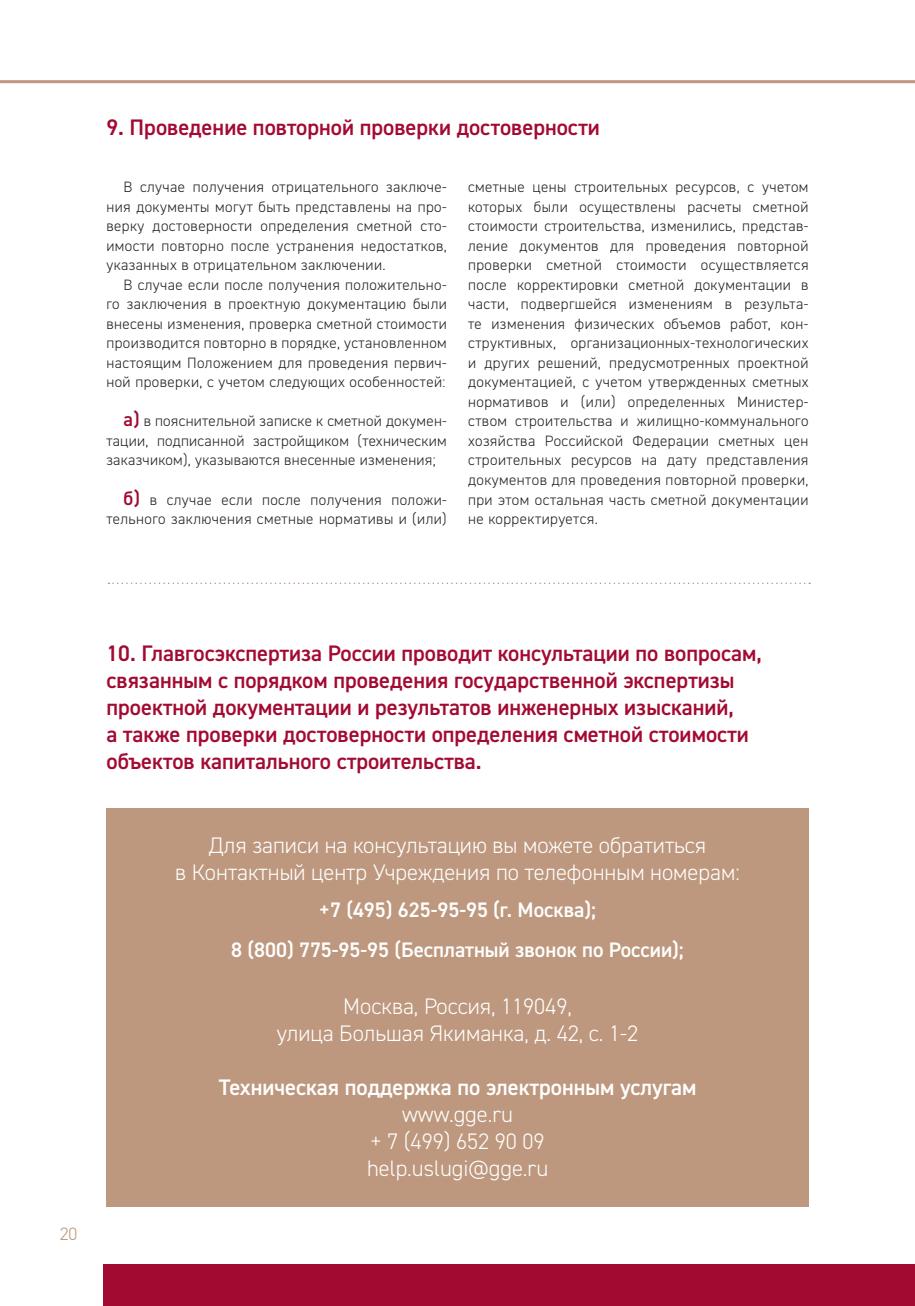
<style>
.page{position:relative;width:915px;height:1306px;background:#fff}
.page>*{position:absolute;margin:0;border:0;box-sizing:border-box;transform-origin:0 0}
.t1{font:600 22.5px/27px "DIN2014";color:#a30a32}
.t2{font:300 22.5px/27px "DIN2014";color:#fff;text-align:center}
.t3{font:600 22.5px "DIN2014";color:#fff}
.t4{font:600 21px/40px "DIN2014";color:#fff;text-align:center}
.t5{font:300 18px "DIN2014";color:#bd987e}
.t6{font:300 15px/19.5px "DIN2014";letter-spacing:.03em;color:#231f20;text-align:justify}
.s1{font-weight:600;font-size:19.5px;color:#a30a32}
</style>
<div class="page">
<div style="left:103px;top:1263px;width:811px;height:42px;background:#a30a32"></div>
<hr style="left:0;top:80px;width:914px;height:3px;background:#bd987e">
<div style="left:106px;top:808px;width:702px;height:398px;background:#bd987e"></div>
<svg style="left:108px;top:582px;width:701px;height:2px"></svg>
<h1 class="t1" style="left:106px;top:113px;width:494px">9. Проведение повторной проверки достоверности</h1>
<p class="t6" style="left:106px;top:177px;width:342px;text-indent:17px">В случае получения отрицательного заключе&shy;ния документы могут быть представлены на про&shy;верку достоверности определения сметной сто&shy;имости повторно после устранения недостатков, указанных в отрицательном заключении.</p>
<p class="t6" style="left:106px;top:275px;width:342px;text-indent:17px">В случае если после получения положительно&shy;го заключения в проектную документацию были внесены изменения, проверка сметной стоимости производится повторно в порядке, установленном настоящим Положением для проведения первич&shy;ной проверки, с учетом следующих особенностей:</p>
<p class="t6" style="left:106px;top:411px;width:342px;text-indent:17px"><span class="s1">а)</span> в пояснительной записке к сметной докумен&shy;тации, подписанной застройщиком (техническим заказчиком), указываются внесенные изменения;</p>
<p class="t6" style="left:106px;top:489px;width:342px;text-align:right"><span class="s1">б)</span> в случае если после получения положи&shy;тельного заключения сметные нормативы и (или)</p>
<p class="t6" style="left:468px;top:177px;width:342px">сметные цены строительных ресурсов, с учетом которых были осуществлены расчеты сметной стоимости строительства, изменились, представ&shy;ление документов для проведения повторной проверки сметной стоимости осуществляется после корректировки сметной документации в части, подвергшейся изменениям в результа&shy;те изменения физических объемов работ, кон&shy;структивных, организационных-технологических и других решений, предусмотренных проектной документацией, с учетом утвержденных сметных нормативов и (или) определенных Министер&shy;ством строительства и жилищно-коммунального хозяйства Российской Федерации сметных цен строительных ресурсов на дату представления документов для проведения повторной проверки, при этом остальная часть сметной документации не корректируется.</p>
<p class="t5" style="left:60px;top:1223px;width:19px">20</p>
<p class="t1" style="left:106px;top:639px;width:656px">10. Главгосэкспертиза России проводит консультации по вопросам, связанным с порядком проведения государственной экспертизы проектной документации и результатов инженерных изысканий,<br>а также проверки достоверности определения сметной стоимости объектов капитального строительства.</p>
<h1 class="t2" style="left:175px;top:831px;width:566px">Для записи на консультацию вы можете обратиться<br>в Контактный центр Учреждения по телефонным номерам:</h1>
<h2 class="t4" style="left:231px;top:889px;width:454px">+7 (495) 625-95-95 (г. Москва);<br>8 (800) 775-95-95 (Бесплатный звонок по России);</h2>
<h1 class="t2" style="left:277px;top:992px;width:362px">Москва, Россия, 119049,<br>улица Большая Якиманка, д. 42, с. 1-2</h1>
<h1 class="t3" style="left:219px;top:1072px;width:479px">Техническая поддержка по электронным услугам</h1>
<h1 class="t2" style="left:367px;top:1100px;width:183px">www.gge.ru<br>+ 7 (499) 652 90 09 help.uslugi@gge.ru</h1>
</div>
